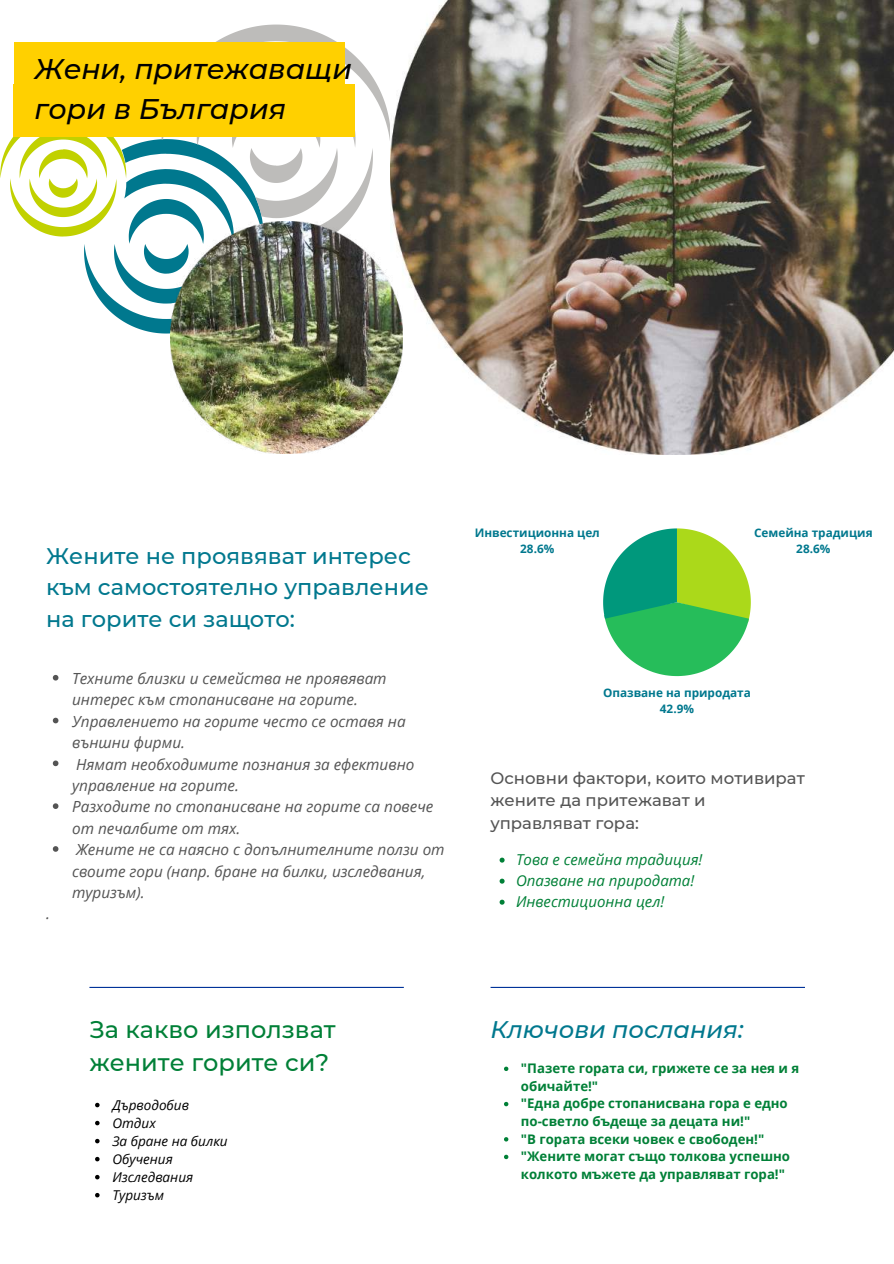
<style>
.page{position:relative;width:894px;height:1264px;background:#fff}
.page>*{position:absolute;margin:0;border:0;box-sizing:border-box;transform-origin:0 0}
.t1{font:italic 500 28.35px/39.5px "Montserrat";color:#000}
.t2{font:500 24px/32.7px "Montserrat";color:#008037}
.t3{font:italic 500 24px "Montserrat";color:#00788e}
.t4{font:500 22.5px/31.5px "Montserrat";color:#00788e}
.t5{font:500 16.5px/22.5px "Montserrat";color:#545454}
.t6{font:italic 15.3px/21.5px "Open Sans";color:#545454}
.t7{font:italic 15px/21px "Open Sans";color:#008037}
.t8{font:italic 13.5px/18px "Open Sans";color:#000}
.t9{font:700 13.2px/17.5px "Open Sans";color:#008037}
.t10{font:700 11.7px/16.2px "Open Sans";color:#00788e;text-align:center}
</style>
<div class="page">
<svg style="left:0;top:25px;width:391px;height:309px"></svg>
<img style="left:391px;top:0;width:502px;height:454px">
<div style="left:14px;top:85px;width:341px;height:52px;background:#ffd000"></div>
<div style="left:14px;top:42px;width:330px;height:47px;background:#ffd000"></div>
<svg style="left:603px;top:528px;width:147px;height:148px"></svg>
<hr style="left:89px;top:986px;width:315px;height:2px;background:#039">
<hr style="left:490px;top:986px;width:314px;height:2px;background:#039">
<img style="left:170px;top:222px;width:232px;height:232px">
<svg style="left:53px;top:675px;width:5px;height:5px"></svg>
<svg style="left:53px;top:717px;width:5px;height:6px"></svg>
<svg style="left:53px;top:760px;width:5px;height:6px"></svg>
<svg style="left:53px;top:803px;width:5px;height:6px"></svg>
<svg style="left:53px;top:846px;width:5px;height:5px"></svg>
<svg style="left:499px;top:857px;width:5px;height:5px"></svg>
<svg style="left:499px;top:878px;width:5px;height:5px"></svg>
<svg style="left:499px;top:899px;width:5px;height:5px"></svg>
<svg style="left:95px;top:1102px;width:4px;height:5px"></svg>
<svg style="left:95px;top:1120px;width:4px;height:5px"></svg>
<svg style="left:95px;top:1138px;width:4px;height:5px"></svg>
<svg style="left:95px;top:1156px;width:4px;height:5px"></svg>
<svg style="left:95px;top:1174px;width:4px;height:5px"></svg>
<svg style="left:95px;top:1192px;width:4px;height:5px"></svg>
<svg style="left:504px;top:1066px;width:4px;height:5px"></svg>
<svg style="left:504px;top:1101px;width:4px;height:5px"></svg>
<svg style="left:504px;top:1137px;width:4px;height:4px"></svg>
<svg style="left:504px;top:1154px;width:4px;height:5px"></svg>
<h1 class="t1" style="left:35px;top:50px;width:319px">Жени, притежаващи гори в България</h1>
<h3 class="t4" style="left:46px;top:539px;width:384px">Жените не проявяват интерес към самостоятелно управление на горите си защото:</h3>
<p class="t6" style="left:46px;top:902px;width:5px">.</p>
<p class="t6" style="left:72px;top:667px;width:374px">Техните близки и семейства не проявяват интерес към стопанисване на горите.<br>Управлението на горите често се оставя на външни фирми.<br>Нямат необходимите познания за ефективно управление на горите.<br>Разходите по стопанисване на горите са повече от печалбите от тях.<br>Жените не са наясно с допълнителните ползи от своите гори (напр. бране на билки, изследвания, туризъм).</p>
<p class="t10" style="left:474px;top:524px;width:127px">Инвестиционна цел<br>28.6%</p>
<p class="t10" style="left:753px;top:524px;width:120px">Семейна традиция<br>28.6%</p>
<p class="t10" style="left:603px;top:684px;width:149px">Опазване на природата<br>42.9%</p>
<p class="t5" style="left:490px;top:766px;width:316px">Основни фактори, които мотивират жените да притежават и управляват гора:</p>
<p class="t7" style="left:516px;top:848px;width:188px">Това е семейна традиция!<br>Опазване на природата!<br>Инвестиционна цел!</p>
<h2 class="t2" style="left:89px;top:1013px;width:248px">За какво използват жените горите си?</h2>
<h2 class="t3" style="left:490px;top:1014px;width:254px">Ключови послания:</h2>
<p class="t9" style="left:521px;top:1059px;width:280px">"Пазете гората си, грижете се за нея и я обичайте!"<br>"Една добре стопанисвана гора е едно по-светло бъдеще за децата ни!"<br>"В гората всеки човек е свободен!" "Жените могат също толкова успешно колкото мъжете да управляват гора!"</p>
<p class="t8" style="left:112px;top:1095px;width:117px">Дърводобив<br>Отдих<br>За бране на билки<br>Обучения<br>Изследвания<br>Туризъм</p>
</div>
